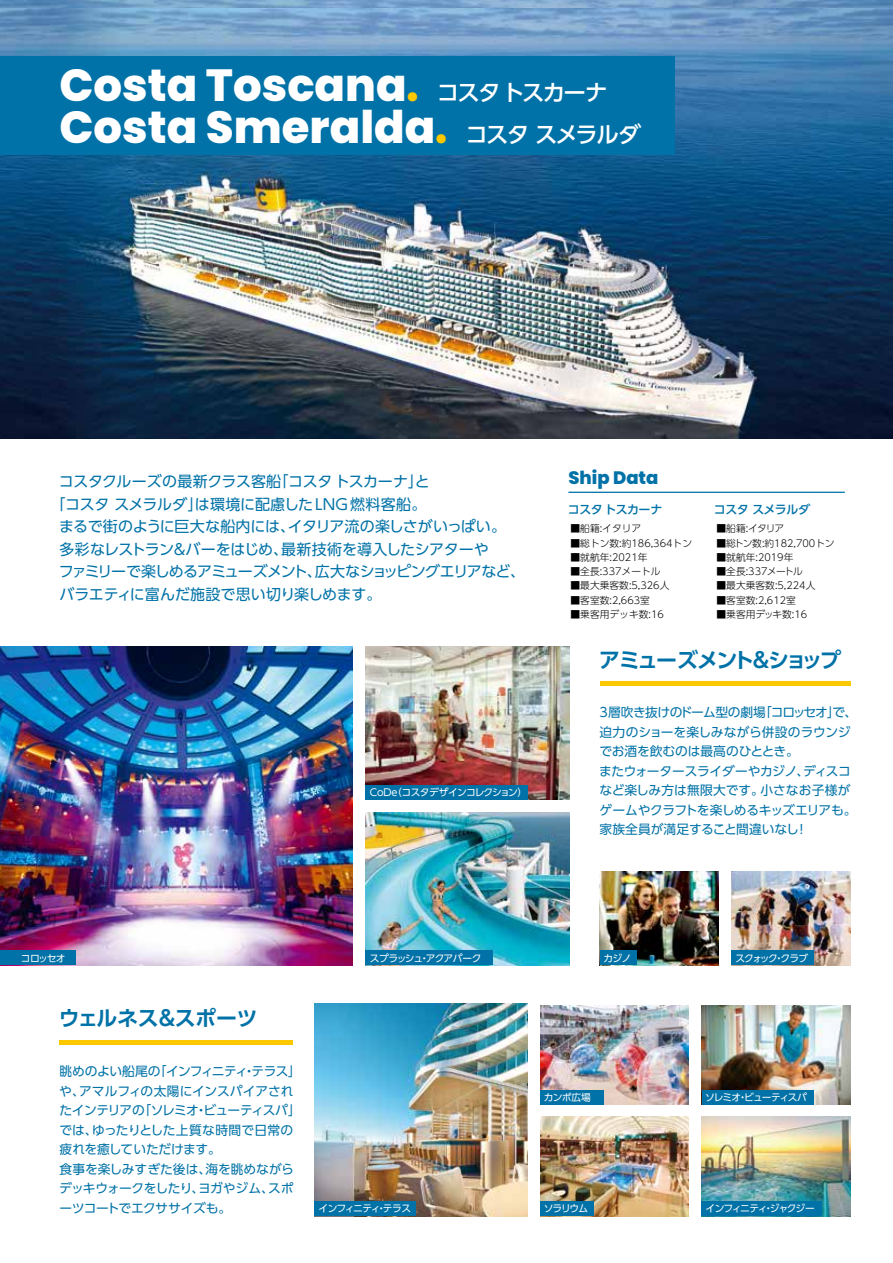
<style>
.page{position:relative;width:893px;height:1263px;background:#fff}
.page>*{position:absolute;margin:0;border:0;box-sizing:border-box;transform-origin:0 0}
.t1{font:800 45px "Poppins";color:#fff}
.t2{font:500 22.5px "UD Shin Go Pro";letter-spacing:-.08em;color:#fff}
.t3{font:700 21px "UD Shin Go Pro De";letter-spacing:-.105em;color:#0072a7}
.t4{font:700 21px "UD Shin Go Pro De";letter-spacing:-.03em;color:#0072a7}
.t5{font:800 18px "Poppins";color:#0072a7}
.t6{font:15px "UD Shin Go Pro";letter-spacing:-.025em;color:#0072a7}
.t7{font:15px "UD Shin Go Pro";letter-spacing:-.065em;color:#0072a7}
.t8{font:15px "UD Shin Go Pro";letter-spacing:.01em;color:#0072a7}
.t9{font:12.75px/19.5px "UD Shin Go Pro";letter-spacing:-.015em;color:#0072a7}
.t10{font:500 12px "UD Shin Go Pro";letter-spacing:-.045em;color:#0072a7}
.t11{font:300 9.75px "UD Shin Go Pro";color:#000}
.t12{font:9.75px "UD Shin Go Pro";letter-spacing:-.085em;color:#fff}
.t13{font:9.75px "UD Shin Go Pro";letter-spacing:-.065em;color:#fff}
.t14{font:9.75px "UD Shin Go Pro";letter-spacing:-.105em;color:#fff}
.t15{font:300 9.75px "UD Shin Go Pro";letter-spacing:-.065em;color:#000}
.t16{font:9.75px "UD Shin Go Pro";letter-spacing:-.13em;color:#fff}
.s1{color:#fcc800}
</style>
<div class="page">
<img style="left:0;top:8px;width:893px;height:430px">
<div style="left:0;top:56px;width:675px;height:99px;background:#0072a7"></div>
<img style="left:315px;top:1003px;width:212px;height:213px">
<img style="left:540px;top:1005px;width:149px;height:100px">
<img style="left:540px;top:1116px;width:149px;height:100px">
<div style="left:315px;top:1201px;width:101px;height:15px;background:#0072a7"></div>
<div style="left:540px;top:1201px;width:54px;height:15px;background:#0072a7"></div>
<div style="left:540px;top:1090px;width:64px;height:15px;background:#0072a7"></div>
<img style="left:702px;top:1005px;width:148px;height:100px">
<img style="left:702px;top:1116px;width:148px;height:100px">
<div style="left:702px;top:1201px;width:120px;height:15px;background:#0072a7"></div>
<div style="left:702px;top:1090px;width:112px;height:15px;background:#0072a7"></div>
<img style="left:0;top:646px;width:353px;height:319px">
<img style="left:600px;top:872px;width:119px;height:93px">
<img style="left:731px;top:872px;width:119px;height:93px">
<img style="left:366px;top:646px;width:204px;height:153px">
<img style="left:366px;top:812px;width:204px;height:153px">
<div style="left:0;top:950px;width:75px;height:15px;background:#0072a7"></div>
<div style="left:366px;top:784px;width:162px;height:15px;background:#0072a7"></div>
<div style="left:731px;top:950px;width:83px;height:15px;background:#0072a7"></div>
<div style="left:366px;top:950px;width:127px;height:15px;background:#0072a7"></div>
<div style="left:600px;top:950px;width:37px;height:15px;background:#0072a7"></div>
<hr style="left:568px;top:492px;width:277px;height:1px;background:#0072a7">
<hr style="left:600px;top:682px;width:250px;height:4px;background:#fcc800">
<div style="left:60px;top:1040px;width:233px;height:5px;background:#fcc800"></div>
<h1 class="t1" style="left:60px;top:59px;width:361px">Costa Toscana<span class="s1">.</span></h1>
<h2 class="t2" style="left:437px;top:74px;width:172px">コスタ トスカーナ</h2>
<h1 class="t1" style="left:60px;top:101px;width:389px">Costa Smeralda<span class="s1">.</span></h1>
<h2 class="t2" style="left:466px;top:116px;width:177px">コスタ スメラルダ</h2>
<p class="t6" style="left:59px;top:469px;width:372px">コスタクルーズの最新クラス客船「コスタ トスカーナ」と</p>
<p class="t8" style="left:51px;top:492px;width:377px">「コスタ スメラルダ」は環境に配慮したLNG燃料客船。</p>
<p class="t6" style="left:59px;top:514px;width:449px">まるで街のように巨大な船内には、イタリア流の楽しさがいっぱい。</p>
<p class="t6" style="left:60px;top:537px;width:431px">多彩なレストラン＆バーをはじめ、最新技術を導入したシアターや</p>
<p class="t7" style="left:59px;top:559px;width:468px">ファミリーで楽しめるアミューズメント、広大なショッピングエリアなど、</p>
<p class="t6" style="left:59px;top:582px;width:323px">バラエティに富んだ施設で思い切り楽しめます。</p>
<p class="t13" style="left:370px;top:784px;width:159px">CoDe（コスタデザインコレクション）</p>
<h3 class="t5" style="left:568px;top:467px;width:92px">Ship Data</h3>
<p class="t10" style="left:714px;top:499px;width:98px">コスタ スメラルダ</p>
<p class="t11" style="left:716px;top:521px;width:69px">■船籍:イタリア</p>
<p class="t11" style="left:716px;top:535px;width:119px">■総トン数:約182,700トン</p>
<p class="t11" style="left:716px;top:549px;width:78px">■就航年:2019年</p>
<p class="t15" style="left:716px;top:563px;width:88px">■全長:337メートル</p>
<p class="t11" style="left:716px;top:578px;width:100px">■最大乗客数:5,224人</p>
<p class="t11" style="left:716px;top:592px;width:81px">■客室数:2,612室</p>
<p class="t11" style="left:716px;top:606px;width:92px">■乗客用デッキ数:16</p>
<h3 class="t3" style="left:599px;top:643px;width:243px">アミューズメント＆ショップ</h3>
<p class="t10" style="left:568px;top:499px;width:96px">コスタ トスカーナ</p>
<p class="t11" style="left:570px;top:521px;width:72px">■船籍:イタリア</p>
<p class="t11" style="left:570px;top:535px;width:123px">■総トン数:約186,364トン</p>
<p class="t11" style="left:570px;top:549px;width:78px">■就航年:2021年</p>
<p class="t11" style="left:570px;top:563px;width:92px">■全長:337メートル</p>
<p class="t11" style="left:570px;top:578px;width:100px">■最大乗客数:5,326人</p>
<p class="t11" style="left:570px;top:592px;width:81px">■客室数:2,663室</p>
<p class="t11" style="left:570px;top:606px;width:95px">■乗客用デッキ数:16</p>
<p class="t9" style="left:599px;top:702px;width:260px">3層吹き抜けのドーム型の劇場「コロッセオ」で、迫力のショーを楽しみながら併設のラウンジでお酒を飲むのは最高のひととき。<br>またウォータースライダーやカジノ、ディスコなど楽しみ方は無限大です。小さなお子様がゲームやクラフトを楽しめるキッズエリアも。家族全員が満足すること間違いなし！</p>
<p class="t12" style="left:21px;top:950px;width:46px">コロッセオ</p>
<h3 class="t4" style="left:59px;top:1001px;width:200px">ウェルネス＆スポーツ</h3>
<p class="t9" style="left:59px;top:1061px;width:243px">眺めのよい船尾の「インフィニティ・テラス」や、アマルフィの太陽にインスパイアされたインテリアの「ソレミオ・ビューティスパ」では、ゆったりとした上質な時間で日常の疲れを癒していただけます。<br>食事を楽しみすぎた後は、海を眺めながらデッキウォークをしたり、ヨガやジム、スポーツコートでエクササイズも。</p>
<p class="t12" style="left:370px;top:950px;width:113px">スプラッシュ・アクアパーク</p>
<p class="t12" style="left:603px;top:950px;width:29px">カジノ</p>
<p class="t16" style="left:735px;top:950px;width:74px">スクォック・クラブ</p>
<p class="t12" style="left:544px;top:1089px;width:48px">カンポ広場</p>
<p class="t12" style="left:319px;top:1201px;width:94px">インフィニティ・テラス</p>
<p class="t12" style="left:544px;top:1201px;width:46px">ソラリウム</p>
<p class="t12" style="left:705px;top:1089px;width:103px">ソレミオ・ビューティスパ</p>
<p class="t14" style="left:706px;top:1201px;width:111px">インフィニティ・ジャクジー</p>
</div>
